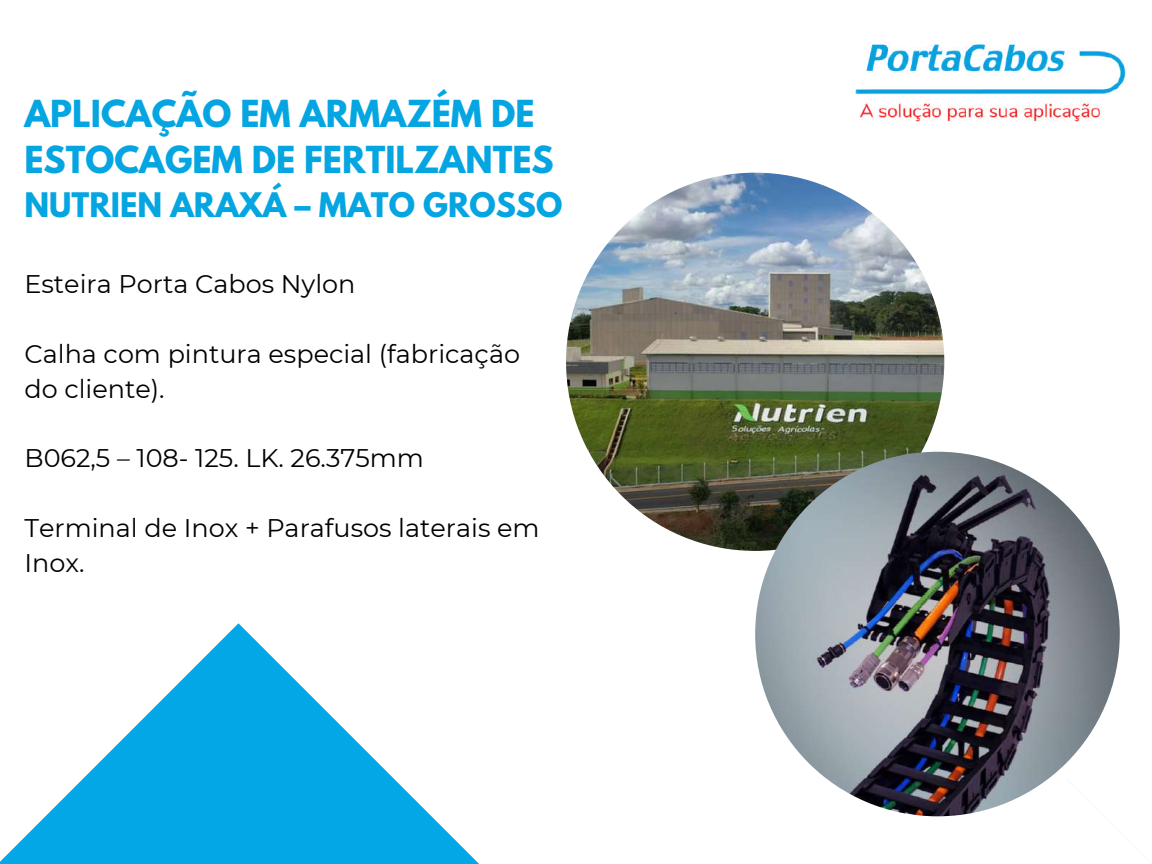
<style>
.page{position:relative;width:1152px;height:864px;background:#fff}
.page>*{position:absolute;margin:0;border:0;box-sizing:border-box;transform-origin:0 0}
.t1{font:700 33px/46.2px "League Spartan";color:#04a5e1}
.t2{font:700 30px "League Spartan";color:#04a5e1}
.t3{font:25.5px/34.8px "Montserrat";color:#000}
</style>
<div class="page">
<svg style="left:0;top:623px;width:479px;height:241px"></svg>
<img style="left:855px;top:41px;width:271px;height:81px">
<img style="left:566px;top:173px;width:378px;height:378px;border-radius:50%">
<img style="left:755px;top:452px;width:365px;height:364px;border-radius:50%">
<p class="t1" style="left:24px;top:95px;width:531px">APLICAÇÃO EM ARMAZÉM DE<br>ESTOCAGEM DE FERTILZANTES</p>
<p class="t2" style="left:24px;top:190px;width:539px">NUTRIEN ARAXÁ – MATO GROSSO</p>
<p class="t3" style="left:24px;top:266px;width:333px">Esteira Porta Cabos Nylon</p>
<p class="t3" style="left:24px;top:336px;width:497px">Calha com pintura especial (fabricação do cliente).</p>
<p class="t3" style="left:24px;top:441px;width:401px">B062,5 – 108- 125. LK. 26.375mm</p>
<p class="t3" style="left:24px;top:511px;width:517px">Terminal de Inox + Parafusos laterais em<br>Inox.</p>
</div>
